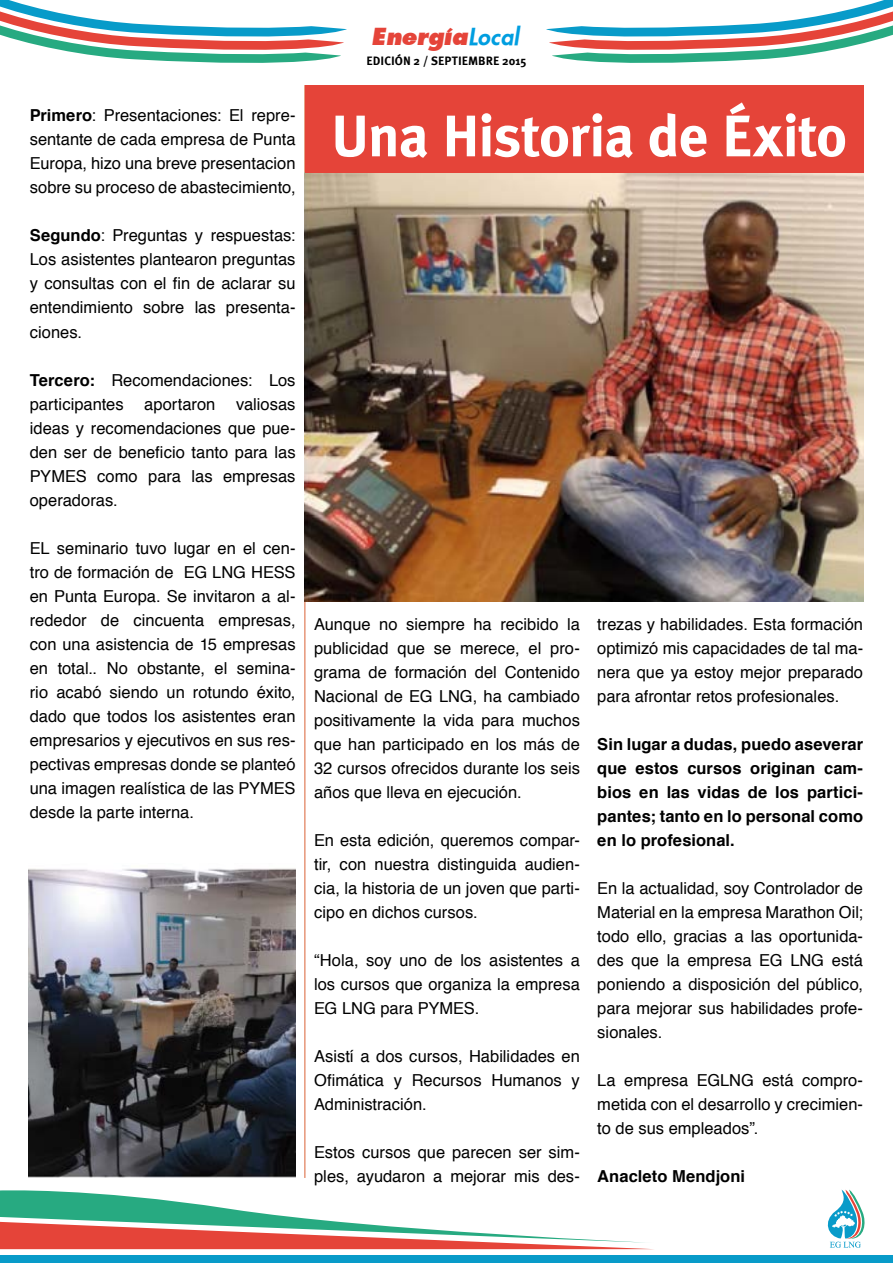
<style>
.page{position:relative;width:893px;height:1263px;background:#fff}
.page>*{position:absolute;margin:0;border:0;box-sizing:border-box;transform-origin:0 0}
.t1{font:700 58.5px "Meta Plus";letter-spacing:-.015em;color:#fff}
.t2{font:italic 22.5px "Kudos Black SSK Bold";letter-spacing:-.005em;color:#e54439}
.t3{font:16.5px/24px "Helvetica";color:#000;text-align:justify}
.t4{font:700 16.5px/24px "Helvetica";letter-spacing:.005em;color:#000;text-align:justify}
.t5{font:700 12px "Meta Plus";letter-spacing:.005em;color:#000}
.s1{font-weight:700}
.s2{font-family:"Kudos Black SSK Italic";font-style:normal;color:#009ee0}
</style>
<div class="page">
<svg style="left:0;top:0;width:347px;height:63px"></svg>
<svg style="left:546px;top:0;width:347px;height:63px"></svg>
<svg style="left:0;top:1190px;width:649px;height:59px"></svg>
<div style="left:0;top:1255px;width:893px;height:8px;background:#089bc9"></div>
<svg style="left:827px;top:1189px;width:38px;height:59px"></svg>
<img style="left:29px;top:868px;width:267px;height:310px">
<hr style="left:304px;top:85px;width:2px;height:1093px;background:#e69679">
<img style="left:304px;top:172px;width:559px;height:429px">
<div style="left:306px;top:85px;width:558px;height:87px;background:#e54439"></div>
<p class="t3" style="left:30px;top:104px;width:267px"><span class="s1">Primero</span>: Presentaciones: El repre&shy;sentante de cada empresa de Punta Europa, hizo una breve presentacion sobre su proceso de abastecimiento,</p>
<p class="t3" style="left:30px;top:224px;width:267px"><span class="s1">Segundo</span>: Preguntas y respuestas:<br>Los asistentes plantearon preguntas y consultas con el fin de aclarar su entendimiento sobre las presenta&shy;ciones.</p>
<p class="t3" style="left:30px;top:368px;width:267px"><span class="s1">Tercero:</span> Recomendaciones: Los participantes</p>
<p class="t3" style="left:30px;top:392px;width:267px;text-indent:206px">valiosas ideas y recomendaciones que pue&shy;den ser de beneficio tanto para las PYMES como para las empresas operadoras.</p>
<p class="t3" style="left:30px;top:536px;width:267px">EL seminario tuvo lugar en el cen&shy;tro de formación de EG LNG HESS en Punta Europa. Se invitaron a al&shy;rededor de cincuenta empresas, con una asistencia de 15 empresas en total.. No obstante, el semina&shy;rio acabó siendo un rotundo éxito, dado que todos los asistentes eran empresarios y ejecutivos en sus res&shy;pectivas empresas donde se planteó una imagen realística de las PYMES desde la parte interna.</p>
<p class="t3" style="left:144px;top:392px;width:73px">aportaron</p>
<h2 class="t2" style="left:373px;top:22px;width:149px">Energía<span class="s2">Local</span></h2>
<p class="t5" style="left:367px;top:54px;width:161px">EDICIÓN 2 / SEPTIEMBRE 2015</p>
<h1 class="t1" style="left:331px;top:102px;width:518px">Una Historia de Éxito</h1>
<p class="t3" style="left:314px;top:613px;width:267px">Aunque no siempre ha recibido la publicidad que se merece, el pro&shy;grama de formación del Contenido Nacional de EG LNG, ha cambiado positivamente la vida para muchos que han participado en los más de 32 cursos ofrecidos durante los seis años que lleva en ejecución.</p>
<p class="t3" style="left:314px;top:829px;width:267px">En esta edición, queremos compar&shy;tir, con nuestra distinguida audien&shy;cia, la historia de un joven que parti&shy;cipo en dichos cursos.</p>
<p class="t3" style="left:314px;top:949px;width:267px">“Hola, soy uno de los asistentes a los cursos que organiza la empresa EG LNG para PYMES.</p>
<p class="t3" style="left:314px;top:1045px;width:267px">Asistí a dos cursos, Habilidades en Ofimática y Recursos Humanos y Administración.</p>
<p class="t3" style="left:314px;top:1141px;width:267px">Estos cursos que parecen ser sim&shy;ples, ayudaron a mejorar mis des-</p>
<p class="t3" style="left:597px;top:613px;width:267px">trezas y habilidades. Esta formación optimizó mis capacidades de tal ma&shy;nera que ya estoy mejor preparado para afrontar retos profesionales.</p>
<p class="t4" style="left:597px;top:733px;width:267px">Sin lugar a dudas, puedo aseverar que estos cursos originan cam&shy;bios en las vidas de los partici&shy;pantes; tanto en lo personal como en lo profesional.</p>
<p class="t3" style="left:597px;top:877px;width:267px">En la actualidad, soy Controlador de Material en la empresa Marathon Oil; todo ello, gracias a las oportunida&shy;des que la empresa EG LNG está poniendo a disposición del público, para mejorar sus habilidades profe&shy;sionales.</p>
<p class="t3" style="left:597px;top:1069px;width:267px">La empresa EGLNG está compro&shy;metida con el desarrollo y crecimien&shy;to de sus empleados”.</p>
<p class="t4" style="left:597px;top:1165px;width:149px">Anacleto Mendjoni</p>
</div>
